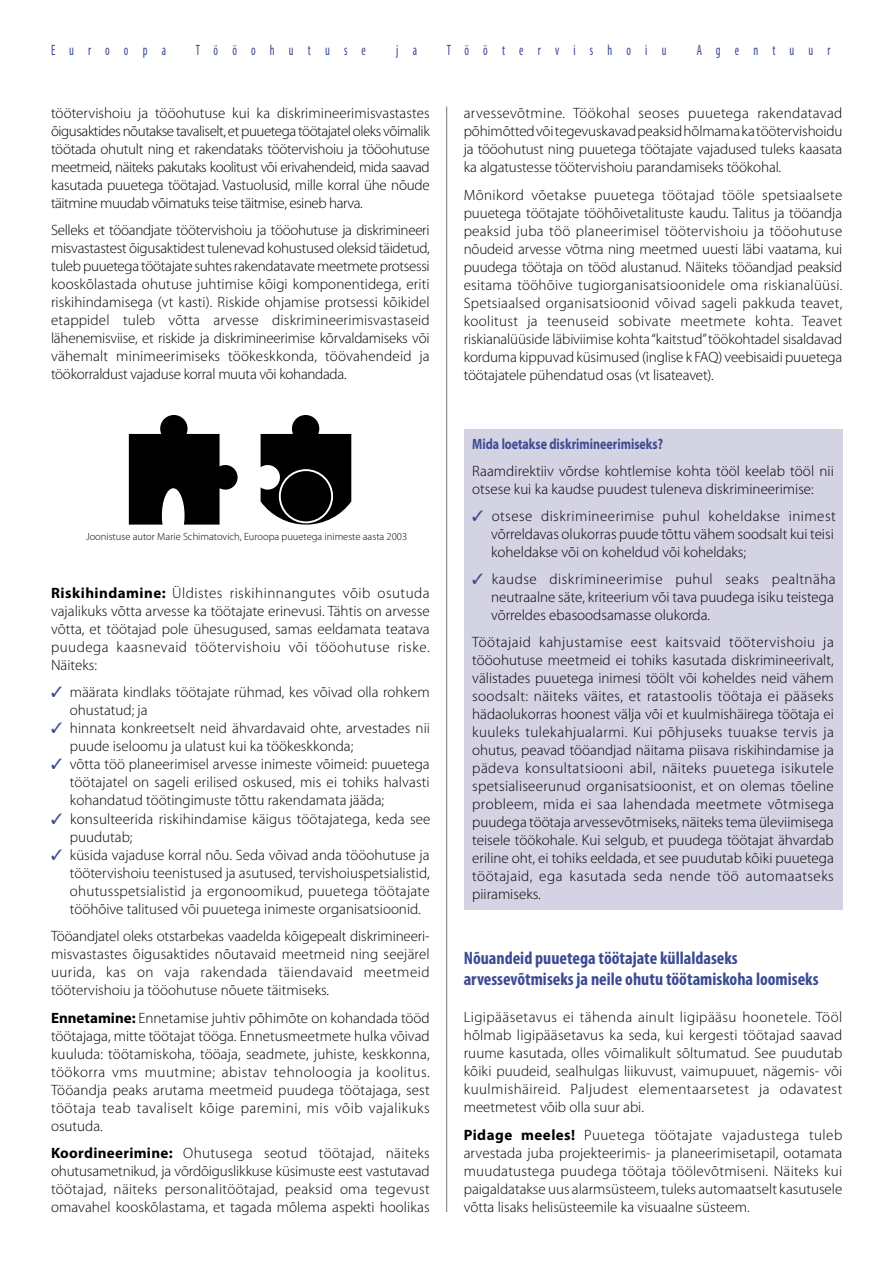
<style>
.page{position:relative;width:893px;height:1263px;background:#fff}
.page>*{position:absolute;margin:0;border:0;box-sizing:border-box;transform-origin:0 0}
.t1{font:700 condensed 18px/21px "Myriad Pro";color:#3b4a93}
.t2{font:300 15px/18px "Myriad Pro";color:#000;text-align:justify}
.t3{font:condensed 15px "Myriad Pro";letter-spacing:1.18em;color:#3b4a93;scale:.8 1}
.t4{font:700 15px "Myriad Pro";color:#3b4a93;scale:.8 1}
.t5{font:300 10.5px "Myriad Pro";color:#000}
.s1{font-weight:700}
</style>
<div class="page">
<hr style="left:446px;top:106px;width:1px;height:1106px;background:#777">
<div style="left:463px;top:430px;width:379px;height:480px;background:#d4d3e4"></div>
<svg style="left:260px;top:415px;width:91px;height:110px"></svg>
<svg style="left:129px;top:415px;width:108px;height:110px"></svg>
<div style="left:279px;top:469px;width:54px;height:54px;border:2px solid #fff;border-radius:50%"></div>
<p class="t3" style="left:51px;top:44px;width:145px">Euroopa</p>
<p class="t3" style="left:196px;top:44px;width:214px">Tööohutuse</p>
<p class="t3" style="left:396px;top:44px;width:27px">j a</p>
<p class="t3" style="left:447px;top:44px;width:276px">Töötervishoiu</p>
<p class="t3" style="left:696px;top:44px;width:169px">Agentuur</p>
<p class="t2" style="left:51px;top:105px;width:380px">töötervishoiu ja tööohutuse kui ka diskrimineerimisvastastes õigusaktides nõutakse tavaliselt, et puuetega töötajatel oleks võimalik töötada ohutult ning et rakendataks töötervishoiu ja tööohutuse meetmeid, näiteks pakutaks koolitust või erivahendeid, mida saavad kasutada puuetega töötajad. Vastuolusid, mille korral ühe nõude täitmine muudab võimatuks teise täitmise, esineb harva.</p>
<p class="t2" style="left:51px;top:222px;width:380px">Selleks et tööandjate töötervishoiu ja tööohutuse ja diskrimineeri misvastastest õigusaktidest tulenevad kohustused oleksid täidetud, tuleb puuetega töötajate suhtes rakendatavate meetmete protsessi kooskõlastada ohutuse juhtimise kõigi komponentidega, eriti riskihindamisega (vt kasti). Riskide ohjamise protsessi kõikidel etappidel tuleb võtta arvesse diskrimineerimisvastaseid lähenemisviise, et riskide ja diskrimineerimise kõrvaldamiseks või vähemalt minimeerimiseks töökeskkonda, töövahendeid ja töökorraldust vajaduse korral muuta või kohandada.</p>
<p class="t5" style="left:86px;top:532px;width:322px">Joonistuse autor Marie Schimatovich, Euroopa puuetega inimeste aasta 2003</p>
<p class="t2" style="left:51px;top:585px;width:380px"><span class="s1">Riskihindamine:</span> Üldistes riskihinnangutes võib osutuda vajalikuks võtta arvesse ka töötajate erinevusi. Tähtis on arvesse võtta, et töötajad pole ühesugused, samas eeldamata teatava puudega kaasnevaid töötervishoiu või tööohutuse riske.<br>Näiteks:</p>
<p class="t2" style="left:70px;top:684px;width:362px;text-align:left">määrata kindlaks töötajate rühmad, kes võivad olla rohkem ohustatud; ja<br>hinnata konkreetselt neid ähvardavaid ohte, arvestades nii puude iseloomu ja ulatust kui ka töökeskkonda;<br>võtta töö planeerimisel arvesse inimeste võimeid: puuetega töötajatel on sageli erilised oskused, mis ei tohiks halvasti kohandatud töötingimuste tõttu rakendamata jääda; konsulteerida riskihindamise käigus töötajatega, keda see puudutab;<br>küsida vajaduse korral nõu. Seda võivad anda tööohutuse ja töötervishoiu teenistused ja asutused, tervishoiuspetsialistid, ohutusspetsialistid ja ergonoomikud, puuetega töötajate tööhõive talitused või puuetega inimeste organisatsioonid.</p>
<p class="t2" style="left:51px;top:929px;width:380px">Tööandjatel oleks otstarbekas vaadelda kõigepealt diskrimineeri&shy;misvastastes õigusaktides nõutavaid meetmeid ning seejärel uurida, kas on vaja rakendada täiendavaid meetmeid töötervishoiu ja tööohutuse nõuete täitmiseks.</p>
<p class="t2" style="left:51px;top:1010px;width:380px"><span class="s1">Ennetamine:</span> Ennetamise juhtiv põhimõte on kohandada tööd töötajaga, mitte töötajat tööga. Ennetusmeetmete hulka võivad kuuluda: töötamiskoha, tööaja, seadmete, juhiste, keskkonna, töökorra vms muutmine; abistav tehnoloogia ja koolitus.<br>Tööandja peaks arutama meetmeid puudega töötajaga, sest töötaja teab tavaliselt kõige paremini, mis võib vajalikuks osutuda.</p>
<p class="t2" style="left:51px;top:1145px;width:380px"><span class="s1">Koordineerimine:</span> Ohutusega seotud töötajad, näiteks ohutusametnikud, ja võrdõiguslikkuse küsimuste eest vastutavad töötajad, näiteks personalitöötajad, peaksid oma tegevust omavahel kooskõlastama, et tagada mõlema aspekti hoolikas</p>
<p class="t2" style="left:463px;top:105px;width:380px">arvessevõtmine. Töökohal seoses puuetega rakendatavad põhimõtted või tegevuskavad peaksid hõlmama ka töötervishoidu ja tööohutust ning puuetega töötajate vajadused tuleks kaasata ka algatustesse töötervishoiu parandamiseks töökohal.</p>
<p class="t2" style="left:463px;top:187px;width:380px">Mõnikord võetakse puuetega töötajad tööle spetsiaalsete puuetega töötajate tööhõivetalituste kaudu. Talitus ja tööandja peaksid juba töö planeerimisel töötervishoiu ja tööohutuse nõudeid arvesse võtma ning meetmed uuesti läbi vaatama, kui puudega töötaja on tööd alustanud. Näiteks tööandjad peaksid esitama tööhõive tugiorganisatsioonidele oma riskianalüüsi.<br>Spetsiaalsed organisatsioonid võivad sageli pakkuda teavet, koolitust ja teenuseid sobivate meetmete kohta. Teavet riskianalüüside läbiviimise kohta “kaitstud” töökohtadel sisaldavad korduma kippuvad küsimused (inglise k FAQ) veebisaidi puuetega töötajatele pühendatud osas (vt lisateavet).</p>
<p class="t4" style="left:472px;top:439px;width:240px">Mida loetakse diskrimineerimiseks?</p>
<p class="t2" style="left:472px;top:464px;width:363px">Raamdirektiiv võrdse kohtlemise kohta tööl keelab tööl nii otsese kui ka kaudse puudest tuleneva diskrimineerimise:</p>
<p class="t2" style="left:491px;top:509px;width:346px;text-align:left">otsese diskrimineerimise puhul koheldakse inimest võrreldavas olukorras puude tõttu vähem soodsalt kui teisi koheldakse või on koheldud või koheldaks;</p>
<p class="t2" style="left:491px;top:572px;width:346px;text-align:left">kaudse diskrimineerimise puhul seaks pealtnäha neutraalne säte, kriteerium või tava puudega isiku teistega võrreldes ebasoodsamasse olukorda.</p>
<p class="t2" style="left:472px;top:635px;width:363px">Töötajaid kahjustamise eest kaitsvaid töötervishoiu ja tööohutuse meetmeid ei tohiks kasutada diskrimineerivalt, välistades puuetega inimesi töölt või koheldes neid vähem soodsalt: näiteks väites, et ratastoolis töötaja ei pääseks hädaolukorras hoonest välja või et kuulmishäirega töötaja ei kuuleks tulekahjualarmi. Kui põhjuseks tuuakse tervis ja ohutus, peavad tööandjad näitama piisava riskihindamise ja pädeva konsultatsiooni abil, näiteks puuetega isikutele spetsialiseerunud organisatsioonist, et on olemas tõeline probleem, mida ei saa lahendada meetmete võtmisega puudega töötaja arvessevõtmiseks, näiteks tema üleviimisega teisele töökohale. Kui selgub, et puudega töötajat ähvardab eriline oht, ei tohiks eeldada, et see puudutab kõiki puuetega töötajaid, ega kasutada seda nende töö automaatseks piiramiseks.</p>
<p class="t1" style="left:463px;top:949px;width:356px">Nõuandeid puuetega töötajate küllaldaseks arvessevõtmiseks ja neile ohutu töötamiskoha loomiseks</p>
<p class="t2" style="left:463px;top:1009px;width:380px">Ligipääsetavus ei tähenda ainult ligipääsu hoonetele. Tööl hõlmab ligipääsetavus ka seda, kui kergesti töötajad saavad ruume kasutada, olles võimalikult sõltumatud. See puudutab kõiki puudeid, sealhulgas liikuvust, vaimupuuet, nägemis- või kuulmishäireid. Paljudest elementaarsetest ja odavatest meetmetest võib olla suur abi.</p>
<p class="t2" style="left:463px;top:1127px;width:380px"><span class="s1">Pidage meeles!</span> Puuetega töötajate vajadustega tuleb arvestada juba projekteerimis- ja planeerimisetapil, ootamata muudatustega puudega töötaja töölevõtmiseni. Näiteks kui paigaldatakse uus alarmsüsteem, tuleks automaatselt kasutusele võtta lisaks helisüsteemile ka visuaalne süsteem.</p>
</div>
